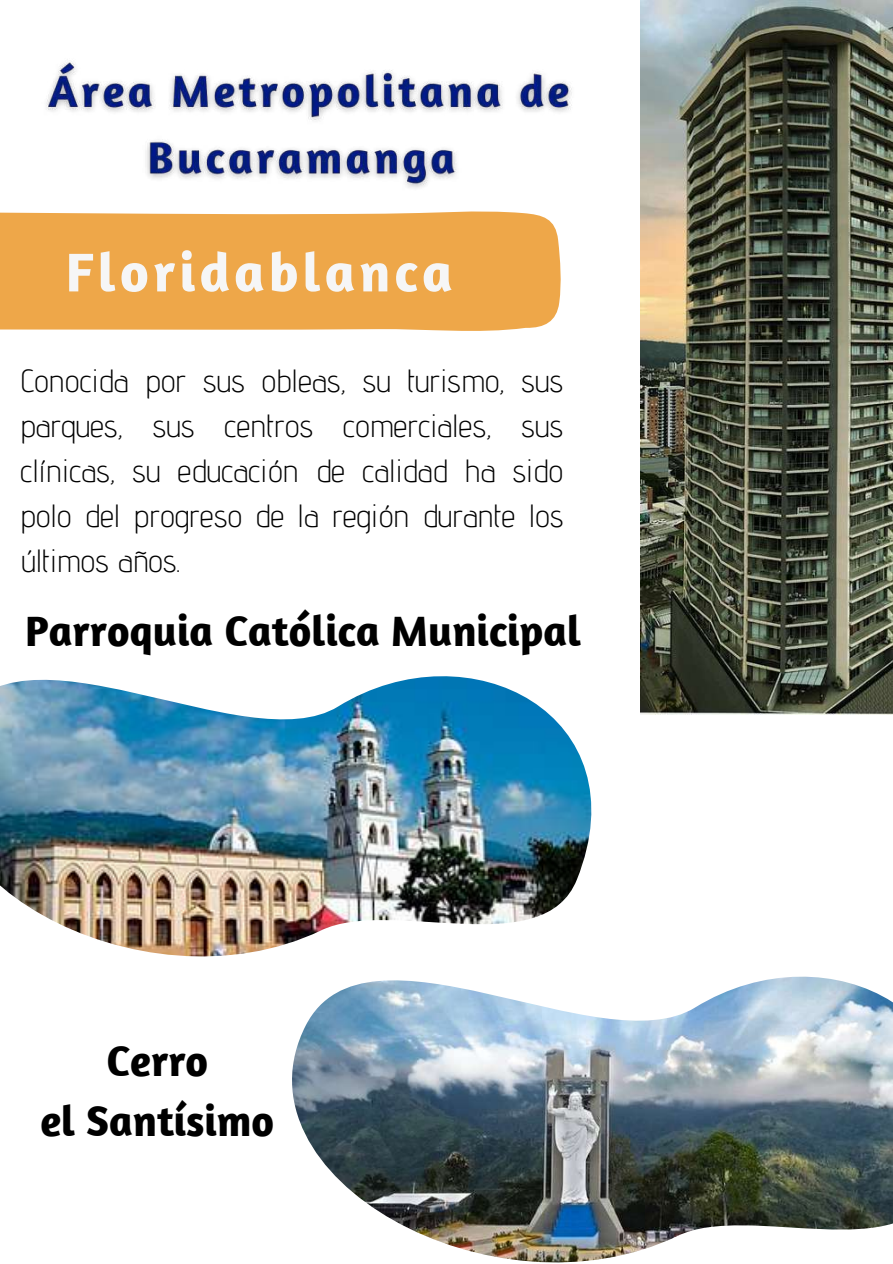
<style>
.page{position:relative;width:893px;height:1264px;background:#fff}
.page>*{position:absolute;margin:0;border:0;box-sizing:border-box;transform-origin:0 0}
.t1{font:700 55.5px "Amaranth";letter-spacing:.08em;color:#f6f6f6}
.t2{font:700 43.5px/60.8px "Amaranth";color:#000;text-align:center}
.t3{font:300 32.1px/45px "Advent Pro";color:#000;text-align:justify}
</style>
<div class="page">
<img style="left:641px;top:0;width:251px;height:714px">
<div style="left:0;top:211px;width:561px;height:120px;background:#eea749"></div>
<img style="left:0;top:676px;width:591px;height:280px">
<img style="left:292px;top:976px;width:600px;height:286px">
<img style="left:46px;top:61px;width:526px;height:128px">
<h1 class="t1" style="left:66px;top:237px;width:388px">Floridablanca</h1>
<p class="t3" style="left:20px;top:357px;width:545px">Conocida por sus obleas, su turismo, sus parques, sus centros comerciales, sus clínicas, su educación de calidad ha sido polo del progreso de la región durante los últimos años.</p>
<h2 class="t2" style="left:25px;top:599px;width:557px">Parroquia Católica Municipal</h2>
<h2 class="t2" style="left:40px;top:1029px;width:235px">Cerro<br>el Santísimo</h2>
</div>
